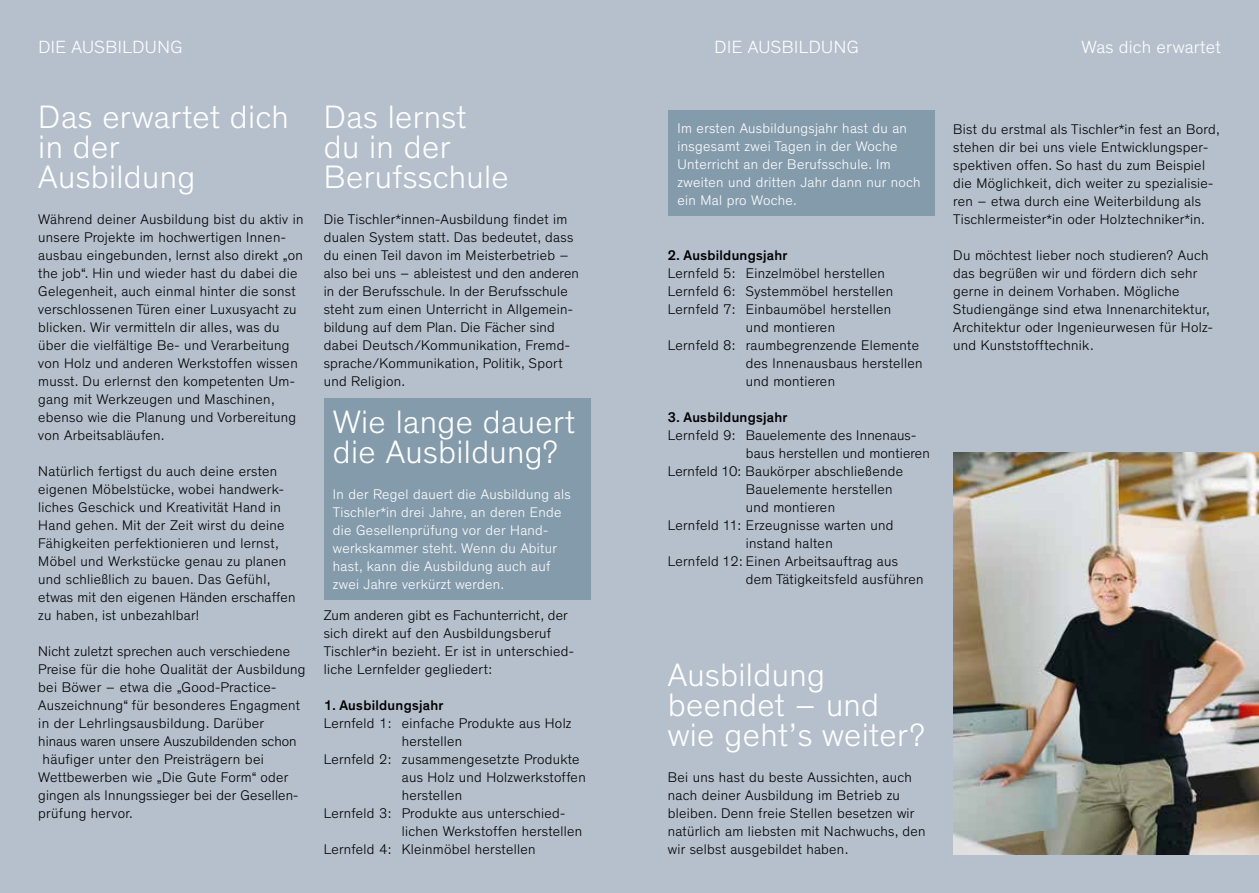
<style>
.page{position:relative;width:1259px;height:893px;background:#b5c0cc}
.page>*{position:absolute;margin:0;border:0;box-sizing:border-box;transform-origin:0 0}
.t1{font:300 33px/30px "Theinhardt";letter-spacing:.01em;color:#fff}
.t2{font:300 18px "Theinhardt";letter-spacing:.02em;color:#fff}
.t3{font:300 14.25px/18px "Theinhardt";letter-spacing:.02em;color:#000}
.t4{font:300 14.25px/18px "Theinhardt";letter-spacing:.02em;color:#fff}
.t5{font:500 14.25px "Theinhardt";letter-spacing:.02em;color:#000}
.t6{font:300 14.25px "Theinhardt";color:#000}
</style>
<div class="page">
<img style="left:953px;top:452px;width:306px;height:403px">
<div style="left:324px;top:398px;width:267px;height:202px;background:#849bac"></div>
<div style="left:668px;top:110px;width:267px;height:105px;background:#849bac"></div>
<p class="t2" style="left:38px;top:36px;width:146px">DIE AUSBILDUNG</p>
<h1 class="t1" style="left:38px;top:102px;width:252px">Das erwartet dich in der<br>Ausbildung</h1>
<p class="t3" style="left:38px;top:210px;width:267px">Während deiner Ausbildung bist du aktiv in unsere Projekte im hochwertigen Innen&shy;ausbau eingebunden, lernst also direkt „on the job“. Hin und wieder hast du dabei die Gelegenheit, auch einmal hinter die sonst verschlossenen Türen einer Luxusyacht zu blicken. Wir vermitteln dir alles, was du über die vielfältige Be- und Verarbeitung von Holz und anderen Werkstoffen wissen musst. Du erlernst den kompetenten Um&shy;gang mit Werkzeugen und Maschinen, ebenso wie die Planung und Vorbereitung von Arbeitsabläufen.</p>
<p class="t3" style="left:38px;top:462px;width:259px">Natürlich fertigst du auch deine ersten eigenen Möbelstücke, wobei handwerk&shy;liches Geschick und Kreativität Hand in Hand gehen. Mit der Zeit wirst du deine Fähigkeiten perfektionieren und lernst, Möbel und Werkstücke genau zu planen und schließlich zu bauen. Das Gefühl, etwas mit den eigenen Händen erschaffen zu haben, ist unbezahlbar!</p>
<p class="t3" style="left:38px;top:642px;width:253px">Nicht zuletzt sprechen auch verschiedene</p>
<p class="t3" style="left:38px;top:660px;width:269px">Preise für die hohe Qualität der Ausbildung</p>
<p class="t3" style="left:38px;top:678px;width:240px">bei Böwer – etwa die „Good-Practice-</p>
<p class="t3" style="left:38px;top:696px;width:263px">Auszeichnung“ für besonderes Engagment</p>
<p class="t3" style="left:38px;top:714px;width:227px">in der Lehrlingsausbildung. Darüber</p>
<p class="t6" style="left:38px;top:733px;width:260px">hinaus waren unsere Auszubildenden schon</p>
<p class="t3" style="left:43px;top:750px;width:223px">häufiger unter den Preisträgern bei</p>
<p class="t3" style="left:38px;top:768px;width:251px">Wettbewerben wie „Die Gute Form“ oder</p>
<p class="t3" style="left:38px;top:786px;width:262px">gingen als Innungssieger bei der Gesellen-</p>
<p class="t3" style="left:38px;top:804px;width:96px">prüfung hervor.</p>
<h1 class="t1" style="left:324px;top:102px;width:187px">Das lernst du in der<br>Berufsschule</h1>
<p class="t3" style="left:324px;top:210px;width:257px">Die Tischler*innen-Ausbildung findet im dualen System statt. Das bedeutet, dass du einen Teil davon im Meisterbetrieb – also bei uns – ableistest und den anderen in der Berufsschule. In der Berufsschule steht zum einen Unterricht in Allgemein&shy;bildung auf dem Plan. Die Fächer sind dabei Deutsch/Kommunikation, Fremd&shy;sprache/Kommunikation, Politik, Sport und Religion.</p>
<h1 class="t1" style="left:333px;top:408px;width:243px">Wie lange dauert die Ausbildung?</h1>
<p class="t4" style="left:333px;top:486px;width:239px">In der Regel dauert die Ausbildung als Tischler*in drei Jahre, an deren Ende die Gesellenprüfung vor der Hand&shy;werkskammer steht. Wenn du Abitur hast, kann die Ausbildung auch auf zwei Jahre verkürzt werden.</p>
<p class="t3" style="left:324px;top:606px;width:252px">Zum anderen gibt es Fachunterricht, der sich direkt auf den Ausbildungsberuf Tischler*in bezieht. Er ist in unterschied&shy;liche Lernfelder gegliedert:</p>
<p class="t5" style="left:324px;top:697px;width:121px">1. Ausbildungsjahr</p>
<p class="t3" style="left:324px;top:714px;width:249px">Lernfeld 1: einfache Produkte aus Holz</p>
<p class="t3" style="left:402px;top:732px;width:62px">herstellen</p>
<p class="t3" style="left:324px;top:750px;width:257px">Lernfeld 2: zusammengesetzte Produkte</p>
<p class="t3" style="left:402px;top:768px;width:185px">aus Holz und Holzwerkstoffen</p>
<p class="t3" style="left:402px;top:786px;width:62px">herstellen</p>
<p class="t3" style="left:324px;top:804px;width:243px">Lernfeld 3: Produkte aus unterschied-</p>
<p class="t3" style="left:402px;top:822px;width:182px">lichen Werkstoffen herstellen</p>
<p class="t3" style="left:324px;top:840px;width:213px">Lernfeld 4: Kleinmöbel herstellen</p>
<p class="t2" style="left:714px;top:36px;width:146px">DIE AUSBILDUNG</p>
<p class="t2" style="left:1081px;top:36px;width:141px">Was dich erwartet</p>
<p class="t4" style="left:677px;top:120px;width:245px">Im ersten Ausbildungsjahr hast du an insgesamt zwei Tagen in der Woche<br>Unterricht an der Berufsschule. Im zweiten und dritten Jahr dann nur noch ein Mal pro Woche.</p>
<p class="t5" style="left:668px;top:247px;width:121px">2. Ausbildungsjahr</p>
<p class="t3" style="left:668px;top:264px;width:219px">Lernfeld 5: Einzelmöbel herstellen</p>
<p class="t3" style="left:668px;top:282px;width:227px">Lernfeld 6: Systemmöbel herstellen</p>
<p class="t3" style="left:668px;top:300px;width:225px">Lernfeld 7: Einbaumöbel herstellen</p>
<p class="t3" style="left:746px;top:318px;width:91px">und montieren</p>
<p class="t3" style="left:668px;top:336px;width:253px">Lernfeld 8: raumbegrenzende Elemente</p>
<p class="t3" style="left:746px;top:354px;width:178px">des Innenausbaus herstellen</p>
<p class="t3" style="left:746px;top:372px;width:91px">und montieren</p>
<p class="t5" style="left:668px;top:409px;width:121px">3. Ausbildungsjahr</p>
<p class="t3" style="left:668px;top:426px;width:250px">Lernfeld 9: Bauelemente des Innenaus-</p>
<p class="t3" style="left:746px;top:444px;width:186px">baus herstellen und montieren</p>
<p class="t3" style="left:668px;top:462px;width:237px">Lernfeld 10: Baukörper abschließende</p>
<p class="t3" style="left:746px;top:480px;width:148px">Bauelemente herstellen</p>
<p class="t3" style="left:746px;top:498px;width:91px">und montieren</p>
<p class="t3" style="left:668px;top:516px;width:227px">Lernfeld 11: Erzeugnisse warten und</p>
<p class="t3" style="left:746px;top:534px;width:88px">instand halten</p>
<p class="t3" style="left:668px;top:552px;width:232px">Lernfeld 12: Einen Arbeitsauftrag aus</p>
<p class="t3" style="left:746px;top:570px;width:179px">dem Tätigkeitsfeld ausführen</p>
<p class="t3" style="left:953px;top:120px;width:268px">Bist du erstmal als Tischler*in fest an Bord, stehen dir bei uns viele Entwicklungsper&shy;spektiven offen. So hast du zum Beispiel die Möglichkeit, dich weiter zu spezialisie&shy;ren – etwa durch eine Weiterbildung als Tischlermeister*in oder Holztechniker*in.</p>
<p class="t3" style="left:953px;top:246px;width:261px">Du möchtest lieber noch studieren? Auch das begrüßen wir und fördern dich sehr gerne in deinem Vorhaben. Mögliche Studiengänge sind etwa Innenarchitektur, Architektur oder Ingenieurwesen für Holz&shy;und Kunststofftechnik.</p>
<h1 class="t1" style="left:668px;top:660px;width:259px">Ausbildung beendet – und wie geht’s weiter?</h1>
<p class="t3" style="left:668px;top:768px;width:259px">Bei uns hast du beste Aussichten, auch nach deiner Ausbildung im Betrieb zu bleiben. Denn freie Stellen besetzen wir natürlich am liebsten mit Nachwuchs, den wir selbst ausgebildet haben.</p>
</div>
